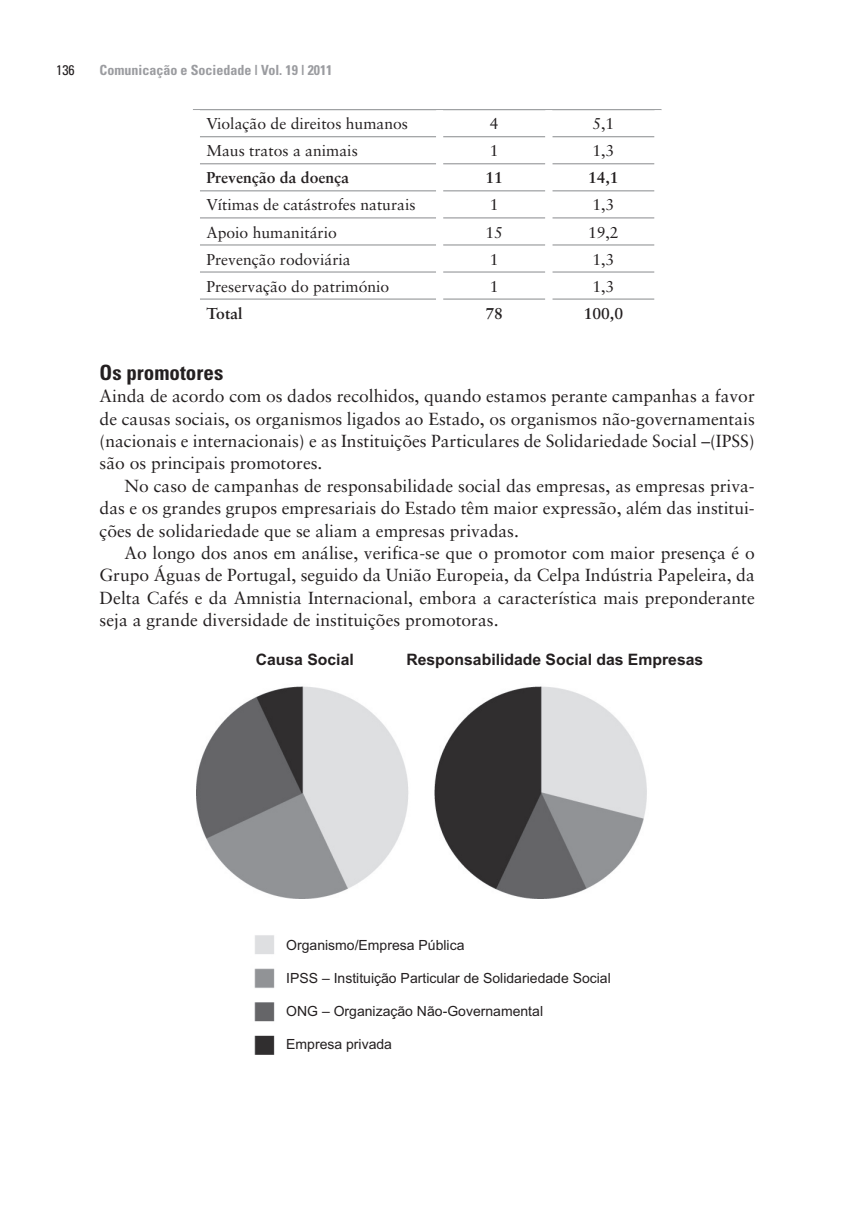
<style>
.page{position:relative;width:853px;height:1215px;background:#fff}
.page>*{position:absolute;margin:0;border:0;box-sizing:border-box;transform-origin:0 0}
.t1{font:700 condensed 21px "Univers";color:#231f20}
.t2{font:17.5px/22.4px "Sabon";color:#231f20;text-align:justify}
.t3{font:15.75px "Sabon";color:#231f20}
.t4{font:700 15.75px "Arial";color:#231f20}
.t5{font:700 15.75px "Sabon";color:#231f20}
.t6{font:14px "Arial";color:#231f20}
.t7{font:700 condensed 14px "Univers";color:#9b9ca0}
.t8{font:condensed 14px "Univers";color:#231f20}
</style>
<div class="page">
<svg style="left:200px;top:110px;width:454px;height:189px"></svg>
<hr style="left:193px;top:109px;width:468px;height:1px;background:#888a8d">
<hr style="left:200px;top:136px;width:236px;height:1px;background:#888a8d">
<hr style="left:443px;top:136px;width:102px;height:1px;background:#888a8d">
<hr style="left:552px;top:136px;width:102px;height:1px;background:#888a8d">
<hr style="left:200px;top:163px;width:236px;height:1px;background:#888a8d">
<hr style="left:443px;top:163px;width:102px;height:1px;background:#888a8d">
<hr style="left:552px;top:163px;width:102px;height:1px;background:#888a8d">
<hr style="left:200px;top:190px;width:236px;height:1px;background:#888a8d">
<hr style="left:443px;top:190px;width:102px;height:1px;background:#888a8d">
<hr style="left:552px;top:190px;width:102px;height:1px;background:#888a8d">
<hr style="left:200px;top:217px;width:236px;height:1px;background:#888a8d">
<hr style="left:443px;top:217px;width:102px;height:1px;background:#888a8d">
<hr style="left:552px;top:217px;width:102px;height:1px;background:#888a8d">
<hr style="left:200px;top:244px;width:236px;height:1px;background:#888a8d">
<hr style="left:443px;top:244px;width:102px;height:1px;background:#888a8d">
<hr style="left:552px;top:244px;width:102px;height:1px;background:#888a8d">
<hr style="left:200px;top:271px;width:236px;height:1px;background:#888a8d">
<hr style="left:443px;top:271px;width:102px;height:1px;background:#888a8d">
<hr style="left:552px;top:271px;width:102px;height:1px;background:#888a8d">
<hr style="left:200px;top:299px;width:236px;height:1px;background:#888a8d">
<hr style="left:443px;top:299px;width:102px;height:1px;background:#888a8d">
<hr style="left:552px;top:299px;width:102px;height:1px;background:#888a8d">
<div style="left:436px;top:110px;width:7px;height:27px;background:#fff"></div>
<div style="left:545px;top:110px;width:7px;height:27px;background:#fff"></div>
<div style="left:436px;top:137px;width:7px;height:27px;background:#fff"></div>
<div style="left:545px;top:137px;width:7px;height:27px;background:#fff"></div>
<div style="left:436px;top:164px;width:7px;height:27px;background:#fff"></div>
<div style="left:545px;top:164px;width:7px;height:27px;background:#fff"></div>
<div style="left:436px;top:191px;width:7px;height:27px;background:#fff"></div>
<div style="left:545px;top:191px;width:7px;height:27px;background:#fff"></div>
<div style="left:436px;top:218px;width:7px;height:27px;background:#fff"></div>
<div style="left:545px;top:218px;width:7px;height:27px;background:#fff"></div>
<div style="left:436px;top:245px;width:7px;height:27px;background:#fff"></div>
<div style="left:545px;top:245px;width:7px;height:27px;background:#fff"></div>
<div style="left:436px;top:272px;width:7px;height:27px;background:#fff"></div>
<div style="left:545px;top:272px;width:7px;height:27px;background:#fff"></div>
<img style="left:197px;top:686px;width:450px;height:212px">
<img style="left:254px;top:935px;width:21px;height:120px">
<p class="t8" style="left:56px;top:64px;width:20px">136</p>
<p class="t7" style="left:100px;top:64px;width:234px">Comunicação e Sociedade | Vol. 19 | 2011</p>
<p class="t3" style="left:206px;top:117px;width:203px">Violação de direitos humanos</p>
<p class="t3" style="left:490px;top:117px;width:10px">4</p>
<p class="t3" style="left:592px;top:117px;width:23px">5,1</p>
<p class="t3" style="left:206px;top:144px;width:153px">Maus tratos a animais</p>
<p class="t3" style="left:490px;top:144px;width:10px">1</p>
<p class="t3" style="left:592px;top:144px;width:23px">1,3</p>
<p class="t5" style="left:206px;top:171px;width:144px">Prevenção da doença</p>
<p class="t5" style="left:485px;top:171px;width:19px">11</p>
<p class="t5" style="left:588px;top:171px;width:32px">14,1</p>
<p class="t3" style="left:206px;top:198px;width:211px">Vítimas de catástrofes naturais</p>
<p class="t3" style="left:490px;top:198px;width:10px">1</p>
<p class="t3" style="left:592px;top:198px;width:23px">1,3</p>
<p class="t3" style="left:206px;top:225px;width:132px">Apoio humanitário</p>
<p class="t3" style="left:485px;top:225px;width:19px">15</p>
<p class="t3" style="left:588px;top:225px;width:32px">19,2</p>
<p class="t3" style="left:206px;top:252px;width:146px">Prevenção rodoviária</p>
<p class="t3" style="left:490px;top:252px;width:10px">1</p>
<p class="t3" style="left:592px;top:252px;width:23px">1,3</p>
<p class="t3" style="left:206px;top:279px;width:184px">Preservação do património</p>
<p class="t3" style="left:490px;top:279px;width:10px">1</p>
<p class="t3" style="left:592px;top:279px;width:23px">1,3</p>
<p class="t5" style="left:206px;top:307px;width:38px">Total</p>
<p class="t5" style="left:485px;top:307px;width:19px">78</p>
<p class="t5" style="left:583px;top:307px;width:41px">100,0</p>
<p class="t1" style="left:100px;top:364px;width:125px">Os promotores</p>
<p class="t2" style="left:100px;top:386px;width:656px">Ainda de acordo com os dados recolhidos, quando estamos perante campanhas a favor de causas sociais, os organismos ligados ao Estado, os organismos não-governamentais (nacionais e internacionais) e as Instituições Particulares de Solidariedade Social –(IPSS) são os principais promotores.</p>
<p class="t2" style="left:100px;top:476px;width:656px;text-indent:25px">No caso de campanhas de responsabilidade social das empresas, as empresas priva&shy;das e os grandes grupos empresariais do Estado têm maior expressão, além das institui&shy;ções de solidariedade que se aliam a empresas privadas.</p>
<p class="t2" style="left:100px;top:543px;width:656px;text-indent:25px">Ao longo dos anos em análise, verifica-se que o promotor com maior presença é o Grupo Águas de Portugal, seguido da União Europeia, da Celpa Indústria Papeleira, da Delta Cafés e da Amnistia Internacional, embora a característica mais preponderante seja a grande diversidade de instituições promotoras.</p>
<p class="t4" style="left:256px;top:650px;width:100px">Causa Social</p>
<p class="t4" style="left:406px;top:650px;width:298px">Responsabilidade Social das Empresas</p>
<p class="t6" style="left:286px;top:939px;width:180px">Organismo/Empresa Pública</p>
<p class="t6" style="left:286px;top:972px;width:326px">IPSS – Instituição Particular de Solidariedade Social</p>
<p class="t6" style="left:286px;top:1006px;width:258px">ONG – Organização Não-Governamental</p>
<p class="t6" style="left:286px;top:1039px;width:107px">Empresa privada</p>
</div>
